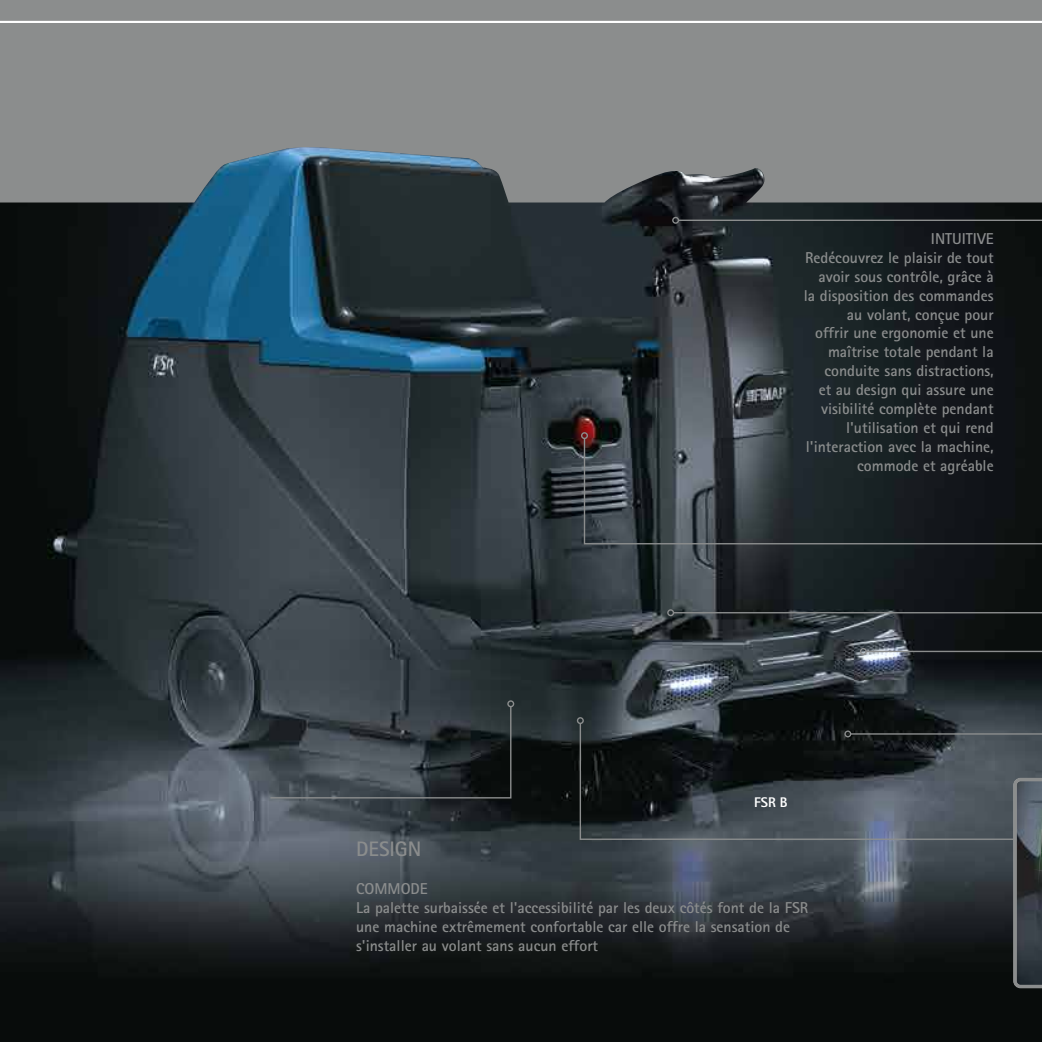
<style>
.page{position:relative;width:1042px;height:1042px;background:#fff}
.page>*{position:absolute;margin:0;border:0;box-sizing:border-box;transform-origin:0 0}
.t1{font:700 21px "Rotis Sans Serif";color:#8b8d8d}
.t2{font:700 15.75px/18.9px "Rotis Sans Serif";color:#8b8d8d}
.t3{font:800 14px "Rotis Sans Serif";color:#fff}
</style>
<div class="page">
<img style="left:0;top:204px;width:1042px;height:838px">
<hr style="left:678px;top:220px;width:364px;height:1px;background:#8b8d8d">
<div style="left:672px;top:217px;width:7px;height:7px;border:1px solid #8b8d8d;border-radius:50%"></div>
<svg style="left:0;top:0;width:1042px;height:204px;background:#838789"></svg>
<svg style="left:579px;top:722px;width:437px;height:118px;background:#31383d"></svg>
<div style="left:577px;top:717px;width:7px;height:7px;border:1px solid #8b8d8d;border-radius:50%"></div>
<svg style="left:269px;top:705px;width:243px;height:94px;background:#373e44"></svg>
<div style="left:507px;top:700px;width:7px;height:7px;border:1px solid #8b8d8d;border-radius:50%"></div>
<hr style="left:673px;top:612px;width:369px;height:1px;background:#8b8d8d">
<div style="left:667px;top:609px;width:7px;height:7px;border:1px solid #8b8d8d;border-radius:50%"></div>
<svg style="left:583px;top:437px;width:266px;height:108px;background:#384045"></svg>
<div style="left:581px;top:432px;width:7px;height:7px;border:1px solid #8b8d8d;border-radius:50%"></div>
<svg style="left:849px;top:428px;width:193px;height:307px;background:#20272b"></svg>
<div style="left:844px;top:730px;width:7px;height:7px;border:1px solid #8b8d8d;border-radius:50%"></div>
<svg style="left:865px;top:470px;width:177px;height:183px;background:#161b1d"></svg>
<div style="left:860px;top:648px;width:7px;height:7px;border:1px solid #8b8d8d;border-radius:50%"></div>
<svg style="left:1011px;top:776px;width:31px;height:214px;background:#474e53"></svg>
<p class="t2" style="left:804px;top:229px;width:191px;text-align:right">INTUITIVE<br>Redécouvrez le plaisir de tout avoir sous contrôle, grâce à la disposition des commandes au volant, conçue pour<br>offrir une ergonomie et une maîtrise totale pendant la conduite sans distractions,<br>et au design qui assure une visibilité complète pendant l'utilisation et qui rend l'interaction avec la machine, commode et agréable</p>
<p class="t3" style="left:754px;top:793px;width:35px">FSR B</p>
<h1 class="t1" style="left:356px;top:836px;width:67px">DESIGN</h1>
<p class="t2" style="left:356px;top:879px;width:454px">COMMODE<br>La palette surbaissée et l'accessibilité par les deux côtés font de la FSR une machine extrêmement confortable car elle offre la sensation de s'installer au volant sans aucun effort</p>
</div>
